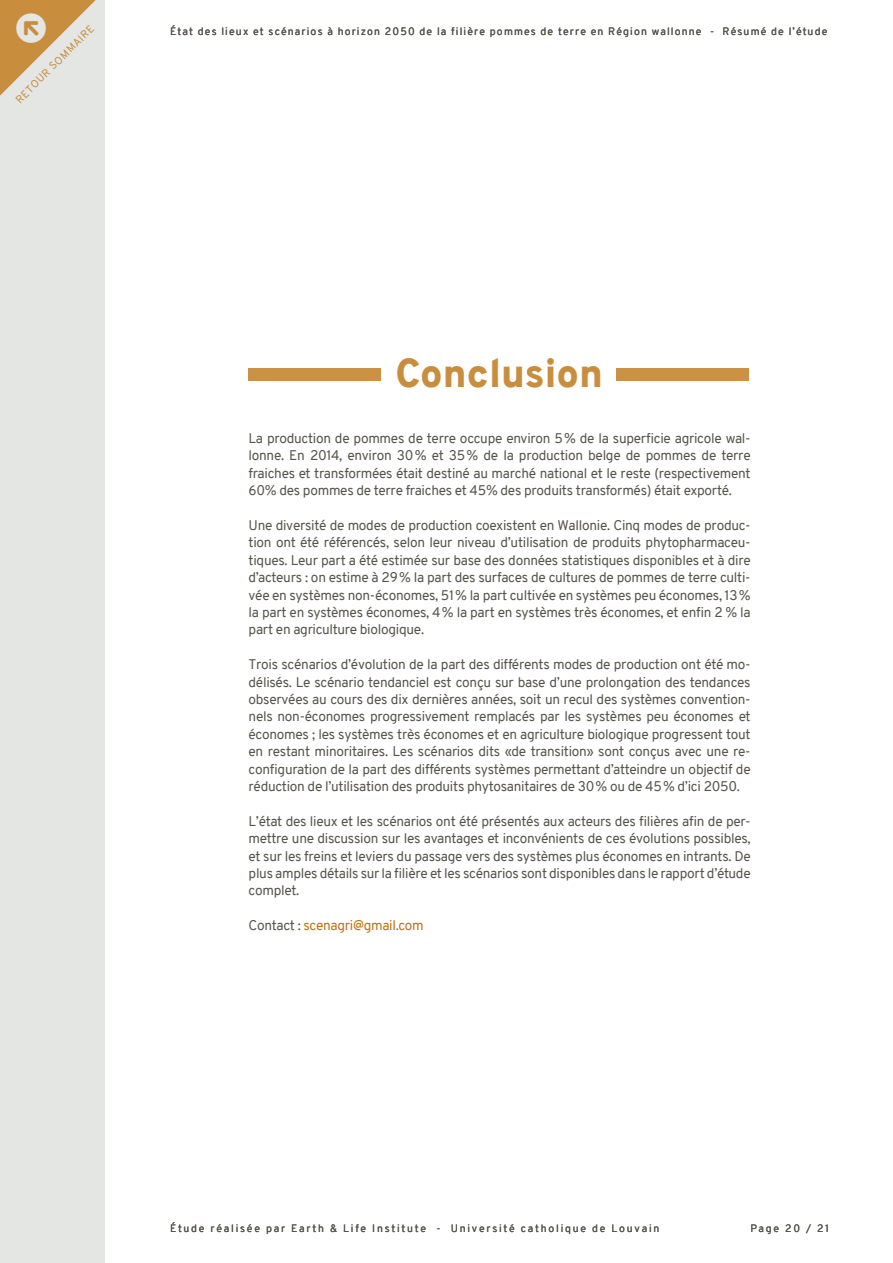
<style>
.page{position:relative;width:893px;height:1263px;background:#fff}
.page>*{position:absolute;margin:0;border:0;box-sizing:border-box;transform-origin:0 0}
.Entrée_de_chapitre{font:900 39.45px "Overpass";color:#c98d3e}
.t1{font:13.65px/17.4px "Overpass";letter-spacing:-.02em;color:#57544b;text-align:justify}
.t2{font:13.65px "Overpass";letter-spacing:-.02em;color:#bb740f}
.t3{font:10.5px "Overpass";letter-spacing:.11em;color:#57544b}
.t4{font:10.5px "Overpass";letter-spacing:.17em;color:#57544b}
.t5{font:10.5px "Overpass";color:#c98d3e}
.s1{color:#57544b}
</style>
<div class="page">
<div style="left:0;top:0;width:104px;height:1263px;background:#e4e6e3"></div>
<div style="left:248px;top:369px;width:133px;height:12px;background:#cb9145"></div>
<div style="left:616px;top:369px;width:132px;height:12px;background:#cb9145"></div>
<svg style="left:0;top:0;width:96px;height:96px"></svg>
<p class="t5" style="left:12px;top:96px;width:107px;rotate:-45deg">RETOUR SOMMAIRE</p>
<p class="t3" style="left:170px;top:24px;width:659px">État des lieux et scénarios à horizon 2050 de la filière pommes de terre en Région wallonne - Résumé de l’étude</p>
<p class="Entrée_de_chapitre" style="left:396px;top:345px;width:209px">Conclusion</p>
<p class="t1" style="left:249px;top:430px;width:504px">La production de pommes de terre occupe environ 5% de la superficie agricole wal&shy;lonne. En 2014, environ 30% et 35% de la production belge de pommes de terre fraiches et transformées était destiné au marché national et le reste (respectivement 60% des pommes de terre fraiches et 45% des produits transformés) était exporté.</p>
<p class="t1" style="left:249px;top:517px;width:504px">Une diversité de modes de production coexistent en Wallonie. Cinq modes de produc&shy;tion ont été référencés, selon leur niveau d’utilisation de produits phytopharmaceu&shy;tiques. Leur part a été estimée sur base des données statistiques disponibles et à dire d’acteurs : on estime à 29% la part des surfaces de cultures de pommes de terre culti&shy;vée en systèmes non-économes, 51% la part cultivée en systèmes peu économes, 13% la part en systèmes économes, 4% la part en systèmes très économes, et enfin 2 % la part en agriculture biologique.</p>
<p class="t1" style="left:249px;top:656px;width:504px">Trois scénarios d’évolution de la part des différents modes de production ont été mo&shy;délisés. Le scénario tendanciel est conçu sur base d’une prolongation des tendances observées au cours des dix dernières années, soit un recul des systèmes convention&shy;nels non-économes progressivement remplacés par les systèmes peu économes et économes ; les systèmes très économes et en agriculture biologique progressent tout en restant minoritaires. Les scénarios dits «de transition» sont conçus avec une re&shy;configuration de la part des différents systèmes permettant d’atteindre un objectif de réduction de l’utilisation des produits phytosanitaires de 30% ou de 45% d’ici 2050.</p>
<p class="t1" style="left:249px;top:812px;width:504px">L’état des lieux et les scénarios ont été présentés aux acteurs des filières afin de per&shy;mettre une discussion sur les avantages et inconvénients de ces évolutions possibles, et sur les freins et leviers du passage vers des systèmes plus économes en intrants. De plus amples détails sur la filière et les scénarios sont disponibles dans le rapport d’étude complet.</p>
<p class="t2" style="left:249px;top:916px;width:177px"><span class="s1">Contact :</span> scenagri@gmail.com</p>
<p class="t4" style="left:170px;top:1220px;width:491px">Étude réalisée par Earth &amp; Life Institute - Université catholique de Louvain</p>
<p class="t3" style="left:750px;top:1220px;width:80px">Page 20 / 21</p>
</div>
